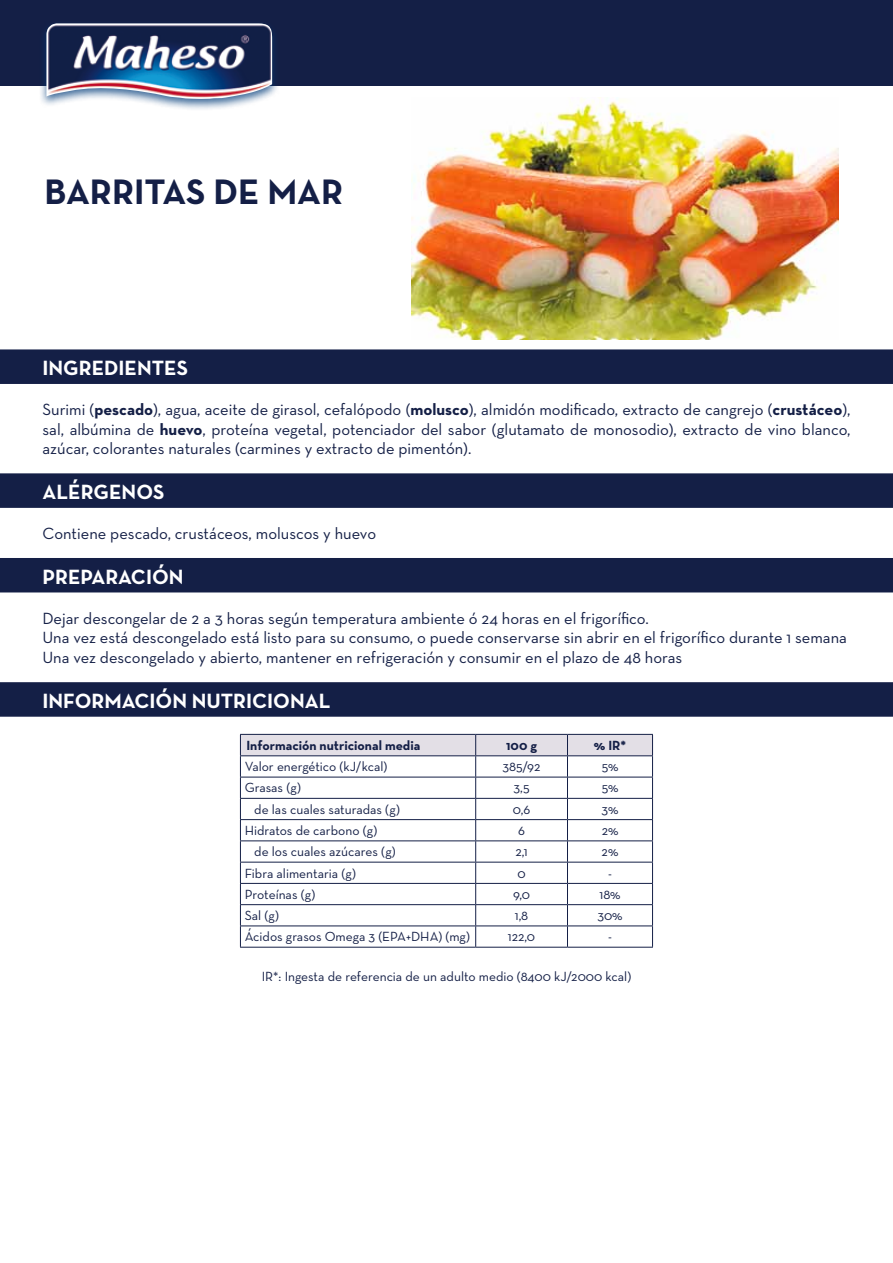
<style>
.page{position:relative;width:893px;height:1263px;background:#fff}
.page>*{position:absolute;margin:0;border:0;box-sizing:border-box;transform-origin:0 0}
.t1{font:700 36px "Neutra Text";color:#141f46}
.t2{font:700 21px "Neutra Text";color:#fff}
.t3{font:16.5px/19.8px "Neutra Text";color:#141f46;text-align:justify}
.t4{font:13.5px "Neutra Text";color:#141f46}
.t5{font:700 13.5px "Neutra Text";color:#141f46}
.s1{font-weight:700}
</style>
<div class="page">
<img style="left:412px;top:98px;width:427px;height:241px">
<div style="left:0;top:349px;width:893px;height:35px;background:#141f46"></div>
<div style="left:0;top:473px;width:893px;height:35px;background:#141f46"></div>
<div style="left:0;top:558px;width:893px;height:34px;background:#141f46"></div>
<div style="left:0;top:682px;width:893px;height:35px;background:#141f46"></div>
<svg style="left:240px;top:734px;width:413px;height:213px"></svg>
<hr style="left:240px;top:777px;width:236px;height:1px;background:#141f46">
<hr style="left:476px;top:777px;width:91px;height:1px;background:#141f46">
<hr style="left:567px;top:777px;width:86px;height:1px;background:#141f46">
<hr style="left:240px;top:798px;width:236px;height:1px;background:#141f46">
<hr style="left:476px;top:798px;width:91px;height:1px;background:#141f46">
<hr style="left:567px;top:798px;width:86px;height:1px;background:#141f46">
<hr style="left:240px;top:819px;width:236px;height:1px;background:#141f46">
<hr style="left:476px;top:819px;width:91px;height:1px;background:#141f46">
<hr style="left:567px;top:819px;width:86px;height:1px;background:#141f46">
<hr style="left:240px;top:840px;width:236px;height:1px;background:#141f46">
<hr style="left:476px;top:840px;width:91px;height:1px;background:#141f46">
<hr style="left:567px;top:840px;width:86px;height:1px;background:#141f46">
<hr style="left:240px;top:862px;width:236px;height:1px;background:#141f46">
<hr style="left:476px;top:862px;width:91px;height:1px;background:#141f46">
<hr style="left:567px;top:862px;width:86px;height:1px;background:#141f46">
<hr style="left:240px;top:883px;width:236px;height:1px;background:#141f46">
<hr style="left:476px;top:883px;width:91px;height:1px;background:#141f46">
<hr style="left:567px;top:883px;width:86px;height:1px;background:#141f46">
<hr style="left:240px;top:904px;width:236px;height:1px;background:#141f46">
<hr style="left:476px;top:904px;width:91px;height:1px;background:#141f46">
<hr style="left:567px;top:904px;width:86px;height:1px;background:#141f46">
<hr style="left:240px;top:925px;width:236px;height:1px;background:#141f46">
<hr style="left:476px;top:925px;width:91px;height:1px;background:#141f46">
<hr style="left:567px;top:925px;width:86px;height:1px;background:#141f46">
<hr style="left:240px;top:947px;width:236px;height:1px;background:#141f46">
<hr style="left:476px;top:947px;width:91px;height:1px;background:#141f46">
<hr style="left:567px;top:947px;width:86px;height:1px;background:#141f46">
<div style="left:0;top:0;width:893px;height:85px;background:#141f46"></div>
<div style="left:39px;top:20px;width:241px;height:91px;background:#003b79;opacity:.75"></div>
<img style="left:46px;top:23px;width:226px;height:76px">
<h1 class="t1" style="left:45px;top:169px;width:300px">BARRITAS DE MAR</h1>
<p class="t2" style="left:43px;top:355px;width:147px">INGREDIENTES</p>
<p class="t3" style="left:43px;top:399px;width:809px">Surimi (<span class="s1">PESCADO</span>), agua, aceite de girasol, cefalópodo (<span class="s1">MOLUSCO</span>), almidón modificado, extracto de cangrejo (<span class="s1">CRUSTÁCEO</span>), sal, albúmina de <span class="s1">HUEVO</span>, proteína vegetal, potenciador del sabor (glutamato de monosodio), extracto de vino blanco, azúcar, colorantes naturales (carmines y extracto de pimentón).</p>
<p class="t2" style="left:43px;top:479px;width:123px">ALÉRGENOS</p>
<p class="t3" style="left:43px;top:523px;width:335px">Contiene pescado, crustáceos, moluscos y huevo</p>
<p class="t2" style="left:43px;top:564px;width:143px">PREPARACIÓN</p>
<p class="t3" style="left:43px;top:608px;width:806px;text-align:left">Dejar descongelar de 2 a 3 horas según temperatura ambiente ó 24 horas en el frigorífico.<br>Una vez está descongelado está listo para su consumo, o puede conservarse sin abrir en el frigorífico durante 1 semana<br>Una vez descongelado y abierto, mantener en refrigeración y consumir en el plazo de 48 horas</p>
<p class="t2" style="left:43px;top:688px;width:289px">INFORMACIÓN NUTRICIONAL</p>
<p class="t5" style="left:246px;top:737px;width:175px">INFORMACIÓN NUTRICIONAL MEDIA</p>
<p class="t5" style="left:506px;top:737px;width:32px">100 G</p>
<p class="t5" style="left:594px;top:737px;width:34px">% IR *</p>
<p class="t4" style="left:245px;top:758px;width:144px">Valor energético (kJ/kcal)</p>
<p class="t4" style="left:503px;top:758px;width:39px">385/92</p>
<p class="t4" style="left:602px;top:758px;width:18px">5%</p>
<p class="t4" style="left:245px;top:780px;width:58px">Grasas (g)</p>
<p class="t4" style="left:514px;top:780px;width:17px">3,5</p>
<p class="t4" style="left:602px;top:780px;width:18px">5%</p>
<p class="t4" style="left:254px;top:801px;width:147px">de las cuales saturadas (g)</p>
<p class="t4" style="left:513px;top:801px;width:19px">0,6</p>
<p class="t4" style="left:602px;top:801px;width:18px">3%</p>
<p class="t4" style="left:245px;top:822px;width:134px">Hidratos de carbono (g)</p>
<p class="t4" style="left:518px;top:822px;width:8px">6</p>
<p class="t4" style="left:602px;top:822px;width:18px">2%</p>
<p class="t4" style="left:254px;top:843px;width:143px">de los cuales azúcares (g)</p>
<p class="t4" style="left:515px;top:843px;width:14px">2,1</p>
<p class="t4" style="left:602px;top:843px;width:18px">2%</p>
<p class="t4" style="left:245px;top:865px;width:113px">Fibra alimentaria (g)</p>
<p class="t4" style="left:517px;top:865px;width:10px">0</p>
<p class="t4" style="left:608px;top:865px;width:5px">-</p>
<p class="t4" style="left:245px;top:886px;width:72px">Proteínas (g)</p>
<p class="t4" style="left:513px;top:886px;width:18px">9,0</p>
<p class="t4" style="left:599px;top:886px;width:23px">18%</p>
<p class="t4" style="left:245px;top:907px;width:36px">Sal (g)</p>
<p class="t4" style="left:515px;top:907px;width:15px">1,8</p>
<p class="t4" style="left:597px;top:907px;width:27px">30%</p>
<p class="t4" style="left:245px;top:928px;width:227px">Ácidos grasos Omega 3 (EPA+DHA) (mg)</p>
<p class="t4" style="left:508px;top:928px;width:29px">122,0</p>
<p class="t4" style="left:608px;top:928px;width:5px">-</p>
<p class="t4" style="left:262px;top:968px;width:371px">IR*: Ingesta de referencia de un adulto medio (8400 kJ/2000 kcal)</p>
</div>
